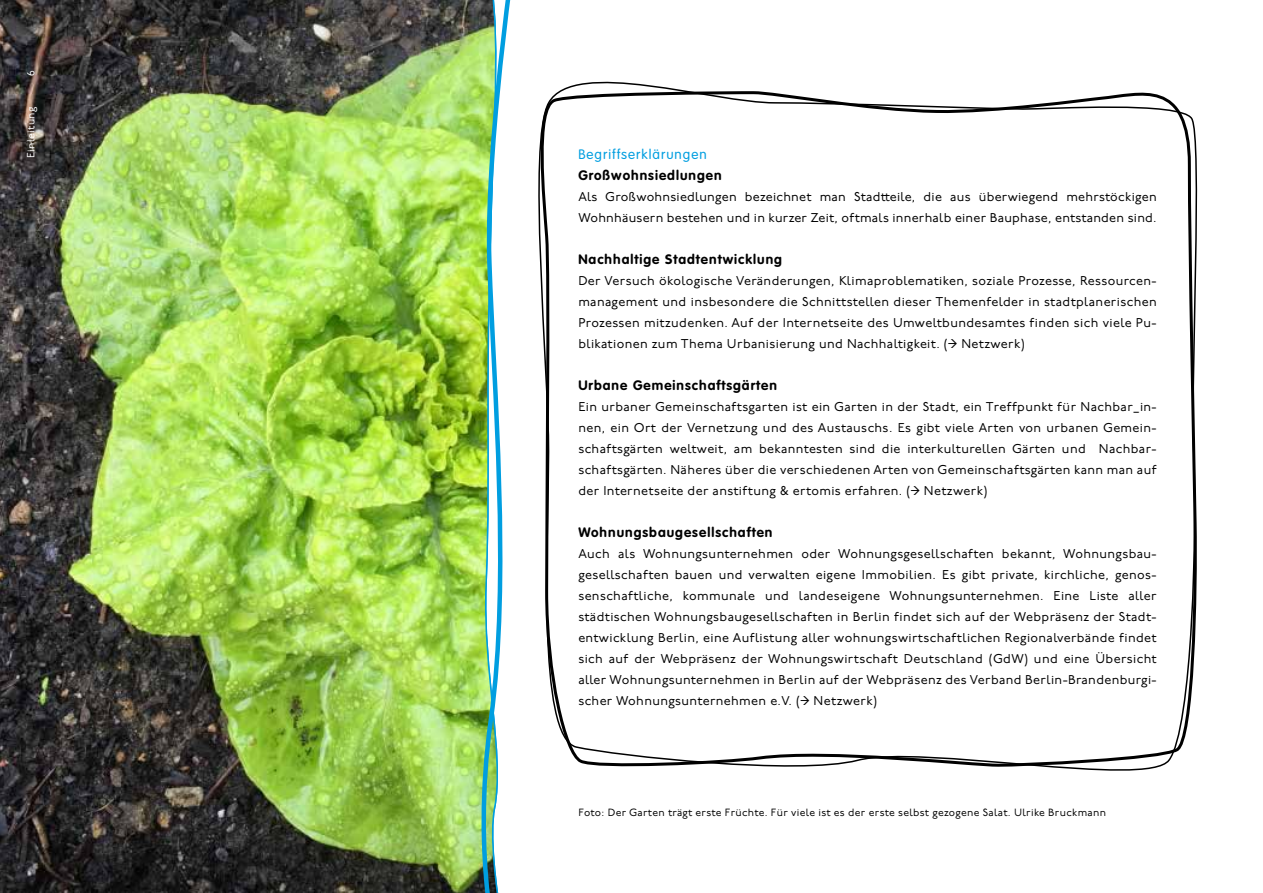
<style>
.page{position:relative;width:1263px;height:893px;background:#fff}
.page>*{position:absolute;margin:0;border:0;box-sizing:border-box;transform-origin:0 0}
.t1{font:700 13.5px "VAG Rounded";letter-spacing:.075em;color:#000}
.t2{font:300 13.5px "VAG Rounded";letter-spacing:.075em;color:#009ee0}
.t3{font:12.75px/21px "P22 Underground Pro";letter-spacing:.02em;color:#000;text-align:justify}
.t4{font:10.5px "P22 Underground Pro";letter-spacing:.03em;color:#000}
.t5{font:10.5px "P22 Underground Pro";letter-spacing:.03em;color:#fff}
</style>
<div class="page">
<img style="left:0;top:0;width:466px;height:893px">
<svg style="left:538px;top:81px;width:660px;height:688px"></svg>
<img style="left:466px;top:0;width:45px;height:893px">
<p class="t5" style="left:23px;top:76px;width:7px;rotate:-90deg">6</p>
<p class="t5" style="left:23px;top:158px;width:53px;rotate:-90deg">Einleitung</p>
<p class="t2" style="left:578px;top:147px;width:130px">Begriffserklärungen</p>
<p class="t1" style="left:578px;top:167px;width:145px">Großwohnsiedlungen</p>
<p class="t3" style="left:578px;top:186px;width:580px">Als Großwohnsiedlungen bezeichnet man Stadtteile, die aus überwiegend mehrstöckigen<br>Wohnhäusern bestehen und in kurzer Zeit, oftmals innerhalb einer Bauphase, entstanden sind.</p>
<p class="t1" style="left:578px;top:251px;width:205px">Nachhaltige Stadtentwicklung</p>
<p class="t3" style="left:578px;top:270px;width:580px">Der Versuch ökologische Veränderungen, Klimaproblematiken, soziale Prozesse, Ressourcen&shy;management und insbesondere die Schnittstellen dieser Themenfelder in stadtplanerischen Prozessen mitzudenken. Auf der Internetseite des Umweltbundesamtes finden sich viele Pu&shy;blikationen zum Thema Urbanisierung und Nachhaltigkeit. (→ Netzwerk)</p>
<p class="t1" style="left:578px;top:377px;width:200px">Urbane Gemeinschaftsgärten</p>
<p class="t3" style="left:578px;top:396px;width:580px">Ein urbaner Gemeinschaftsgarten ist ein Garten in der Stadt, ein Treffpunkt für Nachbar_in&shy;nen, ein Ort der Vernetzung und des Austauschs. Es gibt viele Arten von urbanen Gemein&shy;schaftsgärten weltweit, am bekanntesten sind die interkulturellen Gärten und Nachbar&shy;schaftsgärten. Näheres über die verschiedenen Arten von Gemeinschaftsgärten kann man auf der Internetseite der anstiftung &amp; ertomis erfahren. (→ Netzwerk)</p>
<p class="t1" style="left:578px;top:524px;width:196px">Wohnungsbaugesellschaften</p>
<p class="t3" style="left:578px;top:543px;width:580px">Auch als Wohnungsunternehmen oder Wohnungsgesellschaften bekannt, Wohnungsbau&shy;gesellschaften bauen und verwalten eigene Immobilien. Es gibt private, kirchliche, genos&shy;senschaftliche, kommunale und landeseigene Wohnungsunternehmen. Eine Liste aller städtischen Wohnungsbaugesellschaften in Berlin findet sich auf der Webpräsenz der Stadt&shy;entwicklung Berlin, eine Auflistung aller wohnungswirtschaftlichen Regionalverbände findet sich auf der Webpräsenz der Wohnungswirtschaft Deutschland (GdW) und eine Übersicht aller Wohnungsunternehmen in Berlin auf der Webpräsenz des Verband Berlin-Brandenburgi&shy;scher Wohnungsunternehmen e.V. (→ Netzwerk)</p>
<p class="t4" style="left:578px;top:805px;width:529px">Foto: Der Garten trägt erste Früchte. Für viele ist es der erste selbst gezogene Salat. Ulrike Bruckmann</p>
</div>
